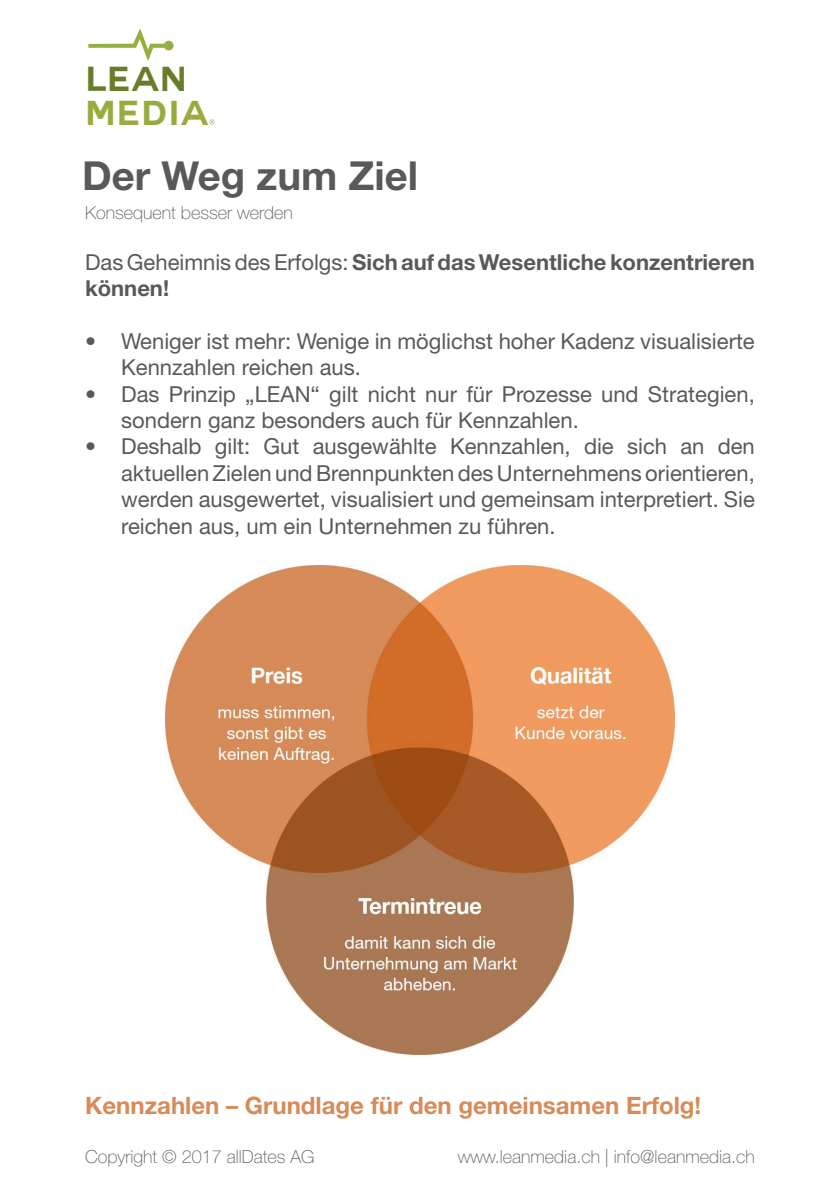
<style>
.page{position:relative;width:840px;height:1191px;background:#fff}
.page>*{position:absolute;margin:0;border:0;box-sizing:border-box;transform-origin:0 0}
.t1{font:700 40px "Helvetica Neue LT Std";color:#595959}
.t2{font:700 33.8px "Couture";letter-spacing:.06em;color:#96ad3e}
.t3{font:700 33.8px "Couture";color:#677d29}
.t4{font:700 24px "Helvetica Neue LT Std";color:#d68b58}
.t5{font:22px/26.4px "Helvetica Neue LT Std";color:#595959}
.t6{font:700 22px/26.4px "Helvetica Neue LT Std";color:#595959}
.t7{font:100 18px "Helvetica Neue LT Std";color:#595959}
.s1{font-weight:400}
</style>
<div class="page">
<img style="left:165px;top:565px;width:509px;height:489px">
<svg style="left:88px;top:28px;width:78px;height:33px"></svg>
<div style="left:164px;top:41px;width:9px;height:9px;background:#96af41;border-radius:50%"></div>
<svg style="left:209px;top:119px;width:5px;height:6px"></svg>
<h2 class="t3" style="left:86px;top:63px;width:101px">LEAN</h2>
<h2 class="t2" style="left:85px;top:97px;width:125px">Media</h2>
<h1 class="t1" style="left:82px;top:151px;width:337px">Der Weg zum Ziel</h1>
<p class="t7" style="left:85px;top:202px;width:209px">Konsequent besser werden</p>
<p class="t6" style="left:85px;top:248px;width:670px"><span class="s1">Das Geheimnis des Erfolgs:</span> Sich auf das Wesentliche konzentrieren können!</p>
<p class="t5" style="left:121px;top:327px;width:634px;text-indent:-36px">• Weniger ist mehr: Wenige in möglichst hoher Kadenz visualisierte<br>Kennzahlen reichen aus.</p>
<p class="t5" style="left:121px;top:380px;width:634px;text-indent:-36px">• Das Prinzip „LEAN“ gilt nicht nur für Prozesse und Strategien, sondern ganz besonders auch für Kennzahlen.</p>
<p class="t5" style="left:121px;top:433px;width:634px;text-align:justify;text-indent:-36px">• Deshalb gilt: Gut ausgewählte Kennzahlen, die sich an den aktuellen Zielen und Brennpunkten des Unternehmens orientieren, werden ausgewertet, visualisiert und gemeinsam interpretiert. Sie reichen aus, um ein Unternehmen zu führen.</p>
<p class="t4" style="left:85px;top:1091px;width:617px">Kennzahlen – Grundlage für den gemeinsamen Erfolg!</p>
<p class="t7" style="left:85px;top:1146px;width:231px">Copyright © 2017 allDates AG</p>
<p class="t7" style="left:457px;top:1146px;width:298px">www.leanmedia.ch | info@leanmedia.ch</p>
</div>
